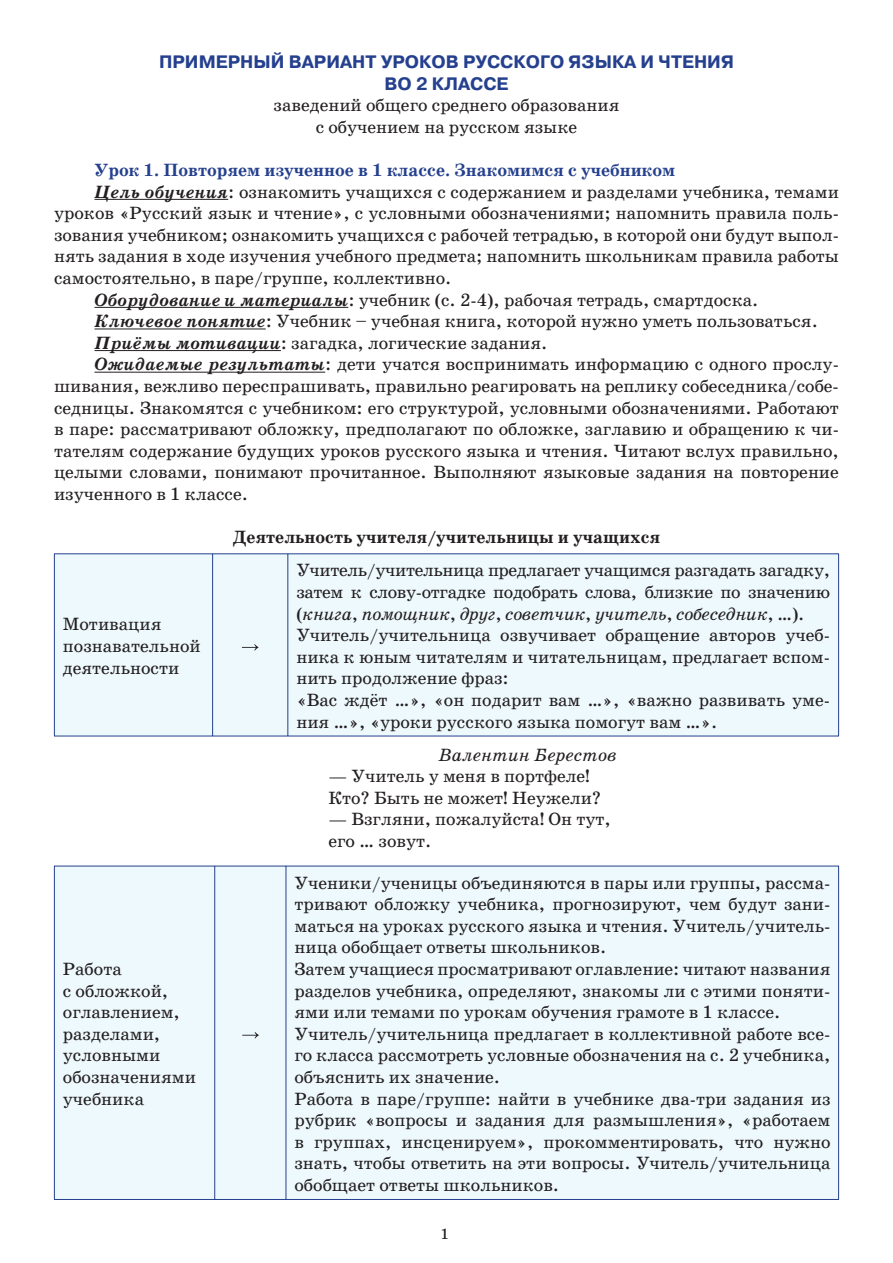
<style>
.page{position:relative;width:893px;height:1263px;background:#fff}
.page>*{position:absolute;margin:0;border:0;box-sizing:border-box;transform-origin:0 0}
.t1{font:18px/21.6px "School Book C";color:#231f20}
.t2{font:700 18px "School Book C";color:#25408e}
.t3{font:700 18px/21.6px "Pragmatica C";color:#25408e;text-align:center}
.t4{font:700 18px "School Book C";color:#231f20}
.t5{font:italic 18px "School Book C";color:#231f20}
.t6{font:15px "School Book C";color:#231f20}
.s1{font-weight:700;font-style:italic}
.s2{font-style:italic}
</style>
<div class="page">
<hr style="left:94px;top:199px;width:134px;height:1px;background:#231f20">
<hr style="left:94px;top:307px;width:254px;height:1px;background:#231f20">
<hr style="left:94px;top:328px;width:172px;height:1px;background:#231f20">
<hr style="left:94px;top:350px;width:187px;height:1px;background:#231f20">
<hr style="left:94px;top:372px;width:231px;height:1px;background:#231f20">
<div style="left:55px;top:554px;width:783px;height:182px;background:#eef9fe"></div>
<hr style="left:54px;top:553px;width:159px;height:1px;background:#25408e">
<hr style="left:54px;top:554px;width:1px;height:182px;background:#25408e">
<hr style="left:213px;top:553px;width:75px;height:1px;background:#25408e">
<hr style="left:212px;top:554px;width:1px;height:182px;background:#25408e">
<hr style="left:288px;top:553px;width:551px;height:1px;background:#25408e">
<hr style="left:287px;top:554px;width:1px;height:182px;background:#25408e">
<hr style="left:838px;top:554px;width:1px;height:182px;background:#25408e">
<hr style="left:54px;top:736px;width:785px;height:1px;background:#25408e">
<svg style="left:242px;top:644px;width:17px;height:6px"></svg>
<div style="left:55px;top:867px;width:783px;height:332px;background:#eef9fe"></div>
<hr style="left:54px;top:866px;width:161px;height:1px;background:#25408e">
<hr style="left:54px;top:866px;width:1px;height:333px;background:#25408e">
<hr style="left:215px;top:866px;width:71px;height:1px;background:#25408e">
<hr style="left:214px;top:866px;width:1px;height:333px;background:#25408e">
<hr style="left:286px;top:866px;width:553px;height:1px;background:#25408e">
<hr style="left:286px;top:866px;width:1px;height:333px;background:#25408e">
<hr style="left:838px;top:866px;width:1px;height:333px;background:#25408e">
<hr style="left:54px;top:1199px;width:785px;height:1px;background:#25408e">
<svg style="left:242px;top:1032px;width:17px;height:6px"></svg>
<p class="t3" style="left:159px;top:53px;width:576px">ПРИМЕРНЫЙ ВАРИАНТ УРОКОВ РУССКОГО ЯЗЫКА И ЧТЕНИЯ<br>ВО 2 КЛАССЕ</p>
<p class="t1" style="left:274px;top:96px;width:347px;text-align:center">заведений общего среднего образования с обучением на русском языке</p>
<p class="t2" style="left:94px;top:163px;width:582px">Урок 1. Повторяем изученное в 1 классе. Знакомимся с учебником</p>
<p class="t1" style="left:94px;top:182px;width:746px"><span class="s1">Цель обучения</span>: ознакомить учащихся с содержанием и разделами учебника, темами</p>
<p class="t1" style="left:54px;top:204px;width:786px">уроков «Русский язык и чтение», с условными обозначениями; напомнить правила поль-</p>
<p class="t1" style="left:54px;top:225px;width:786px">зования учебником; ознакомить учащихся с рабочей тетрадью, в которой они будут выпол-</p>
<p class="t1" style="left:54px;top:247px;width:786px">нять задания в ходе изучения учебного предмета; напомнить школьникам правила работы</p>
<p class="t1" style="left:54px;top:269px;width:399px">самостоятельно, в паре/группе, коллективно.</p>
<p class="t1" style="left:94px;top:290px;width:665px"><span class="s1">Оборудование и материалы</span>: учебник (с. 2-4), рабочая тетрадь, смартдоска.</p>
<p class="t1" style="left:94px;top:312px;width:725px"><span class="s1">Ключевое понятие</span>: Учебник – учебная книга, которой нужно уметь пользоваться.</p>
<p class="t1" style="left:94px;top:333px;width:454px"><span class="s1">Приёмы мотивации</span>: загадка, логические задания.</p>
<p class="t1" style="left:94px;top:355px;width:746px"><span class="s1">Ожидаемые результаты</span>: дети учатся воспринимать информацию с одного прослу-</p>
<p class="t1" style="left:54px;top:377px;width:786px">шивания, вежливо переспрашивать, правильно реагировать на реплику собеседника/собе-</p>
<p class="t1" style="left:54px;top:398px;width:786px">седницы. Знакомятся с учебником: его структурой, условными обозначениями. Работают</p>
<p class="t1" style="left:54px;top:420px;width:786px">в паре: рассматривают обложку, предполагают по обложке, заглавию и обращению к чи-</p>
<p class="t1" style="left:54px;top:441px;width:786px">тателям содержание будущих уроков русского языка и чтения. Читают вслух правильно,</p>
<p class="t1" style="left:54px;top:463px;width:786px">целыми словами, понимают прочитанное. Выполняют языковые задания на повторение</p>
<p class="t1" style="left:54px;top:485px;width:196px">изученного в 1 классе.</p>
<p class="t4" style="left:233px;top:530px;width:429px">Деятельность учителя/учительницы и учащихся</p>
<p class="t1" style="left:63px;top:615px;width:139px">Мотивация познавательной деятельности</p>
<p class="t1" style="left:63px;top:960px;width:135px">Работа<br>с обложкой, оглавлением, разделами, условными обозначениями учебника</p>
<p class="t1" style="left:296px;top:561px;width:535px">Учитель/учительница предлагает учащимся разгадать загадку, затем к слову-отгадке подобрать слова, близкие по значению (<span class="s2">книга</span>, <span class="s2">помощник</span>, <span class="s2">друг</span>, <span class="s2">советчик</span>, <span class="s2">учитель</span>, <span class="s2">собеседник</span>, …).<br>Учитель/учительница озвучивает обращение авторов учеб&shy;ника к юным читателям и читательницам, предлагает вспом&shy;нить продолжение фраз:<br>«Вас ждёт …», «он подарит вам …», «важно развивать уме&shy;ния …», «уроки русского языка помогут вам …».</p>
<p class="t5" style="left:438px;top:747px;width:180px">Валентин Берестов</p>
<p class="t1" style="left:328px;top:767px;width:275px">— Учитель у меня в портфеле!<br>Кто? Быть не может! Неужели?</p>
<p class="t1" style="left:328px;top:810px;width:284px">— Взгляни, пожалуйста! Он тут, его … зовут.</p>
<p class="t1" style="left:294px;top:873px;width:537px">Ученики/ученицы объединяются в пары или группы, рассма&shy;тривают обложку учебника, прогнозируют, чем будут зани&shy;маться на уроках русского языка и чтения. Учитель/учитель&shy;ница обобщает ответы школьников.<br>Затем учащиеся просматривают оглавление: читают названия разделов учебника, определяют, знакомы ли с этими поняти&shy;ями или темами по урокам обучения грамоте в 1 классе.<br>Учитель/учительница предлагает в коллективной работе все&shy;го класса рассмотреть условные обозначения на с. 2 учебника, объяснить их значение.<br>Работа в паре/группе: найти в учебнике два-три задания из рубрик «вопросы и задания для размышления», «работаем в группах, инсценируем», прокомментировать, что нужно знать, чтобы ответить на эти вопросы. Учитель/учительница обобщает ответы школьников.</p>
<p class="t6" style="left:441px;top:1228px;width:10px">1</p>
</div>
